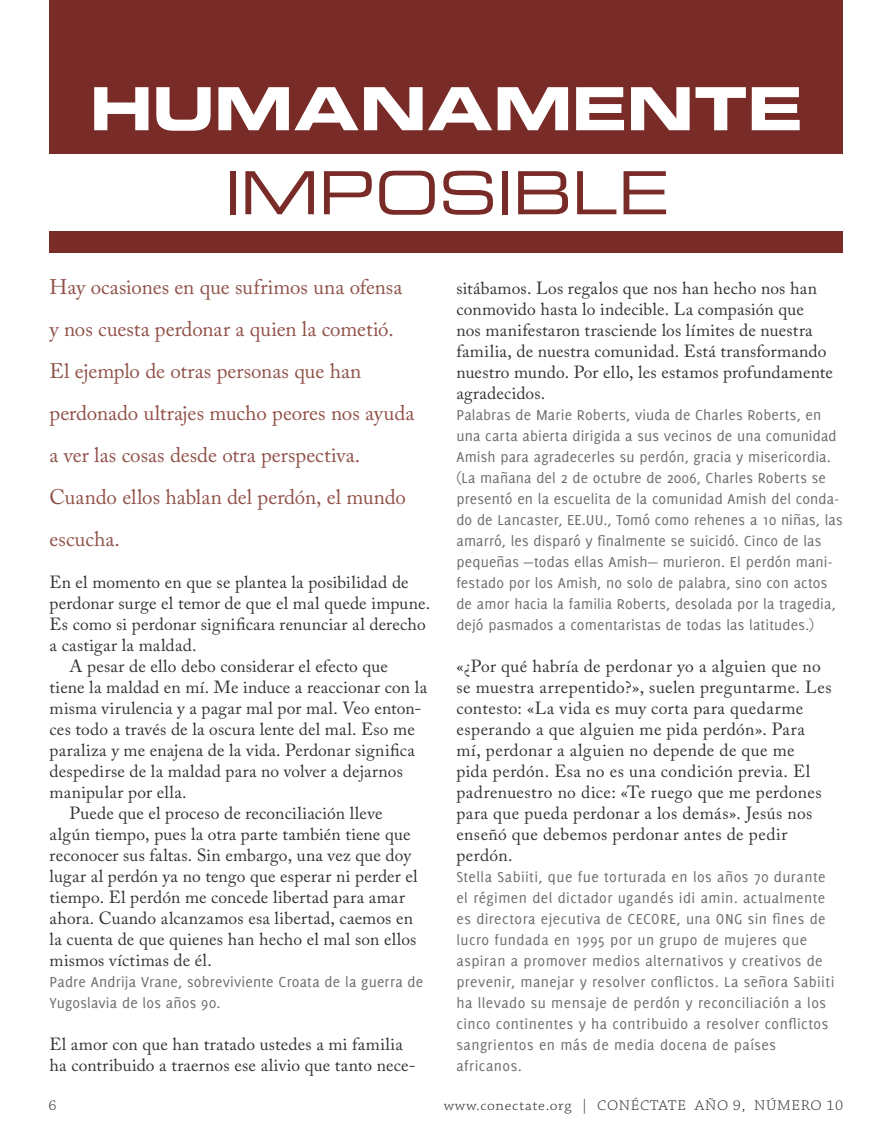
<style>
.page{position:relative;width:893px;height:1141px;background:#fff}
.page>*{position:absolute;margin:0;border:0;box-sizing:border-box;transform-origin:0 0}
.t1{font:59.5px "Eurostile Bold Extended Two";color:#fff}
.t2{font:59.5px "Eurostile Extended Two";letter-spacing:-.02em;color:#792c27}
.t3{font:21px/42px "Adobe Caslon Pro";letter-spacing:-.005em;color:#905148}
.t4{font:17.5px/21px "Adobe Caslon Pro";letter-spacing:.015em;color:#333}
.t5{font:15.75px/21px "Delicious";letter-spacing:.015em;color:#6c6c6c}
.t6{font:300 14.88px "Chaparral Pro";letter-spacing:.04em;color:#333;scale:1.06 1}
</style>
<div class="page">
<div style="left:50px;top:0;width:793px;height:153px;background:#792c27"></div>
<div style="left:50px;top:231px;width:793px;height:21px;background:#792c27"></div>
<h1 class="t1" style="left:90px;top:67px;width:715px">HUMANAMENTE</h1>
<h1 class="t2" style="left:224px;top:152px;width:447px">IMPOSIBLE</h1>
<p class="t3" style="left:50px;top:266px;width:366px">Hay ocasiones en que sufrimos una ofensa y nos cuesta perdonar a quien la cometió.<br>El ejemplo de otras personas que han perdonado ultrajes mucho peores nos ayuda a ver las cosas desde otra perspectiva.<br>Cuando ellos hablan del perdón, el mundo escucha.</p>
<p class="t4" style="left:50px;top:571px;width:361px">En el momento en que se plantea la posibilidad de</p>
<p class="t4" style="left:50px;top:592px;width:382px">perdonar surge el temor de que el mal quede impune.</p>
<p class="t4" style="left:50px;top:613px;width:378px">Es como si perdonar significara renunciar al derecho</p>
<p class="t4" style="left:50px;top:634px;width:148px">a castigar la maldad.</p>
<p class="t4" style="left:69px;top:655px;width:320px">A pesar de ello debo considerar el efecto que</p>
<p class="t4" style="left:50px;top:676px;width:379px">tiene la maldad en mí. Me induce a reaccionar con la</p>
<p class="t4" style="left:50px;top:697px;width:373px">misma virulencia y a pagar mal por mal. Veo enton-</p>
<p class="t4" style="left:50px;top:718px;width:367px">ces todo a través de la oscura lente del mal. Eso me</p>
<p class="t4" style="left:50px;top:739px;width:367px">paraliza y me enajena de la vida. Perdonar significa</p>
<p class="t4" style="left:50px;top:760px;width:355px">despedirse de la maldad para no volver a dejarnos</p>
<p class="t4" style="left:50px;top:781px;width:138px">manipular por ella.</p>
<p class="t4" style="left:69px;top:802px;width:315px">Puede que el proceso de reconciliación lleve</p>
<p class="t4" style="left:50px;top:823px;width:362px">algún tiempo, pues la otra parte también tiene que</p>
<p class="t4" style="left:50px;top:844px;width:363px">reconocer sus faltas. Sin embargo, una vez que doy</p>
<p class="t4" style="left:50px;top:865px;width:369px">lugar al perdón ya no tengo que esperar ni perder el</p>
<p class="t4" style="left:50px;top:886px;width:357px">tiempo. El perdón me concede libertad para amar</p>
<p class="t4" style="left:50px;top:907px;width:365px">ahora. Cuando alcanzamos esa libertad, caemos en</p>
<p class="t4" style="left:50px;top:928px;width:368px">la cuenta de que quienes han hecho el mal son ellos</p>
<p class="t4" style="left:50px;top:949px;width:164px">mismos víctimas de él.</p>
<p class="t5" style="left:50px;top:971px;width:375px">Padre Andrija Vrane, sobreviviente Croata de la guerra de<br>Yugoslavia de los años 90.</p>
<p class="t4" style="left:50px;top:1033px;width:368px">El amor con que han tratado ustedes a mi familia ha contribuido a traernos ese alivio que tanto nece-</p>
<p class="t4" style="left:456px;top:277px;width:378px">sitábamos. Los regalos que nos han hecho nos han conmovido hasta lo indecible. La compasión que<br>nos manifestaron trasciende los límites de nuestra familia, de nuestra comunidad. Está transformando nuestro mundo. Por ello, les estamos profundamente agradecidos.</p>
<p class="t5" style="left:456px;top:404px;width:388px">Palabras de Marie Roberts, viuda de Charles Roberts, en una carta abierta dirigida a sus vecinos de una comunidad Amish para agradecerles su perdón, gracia y misericordia. (La mañana del 2 de octubre de 2006, Charles Roberts se presentó en la escuelita de la comunidad Amish del conda&shy;do de Lancaster, EE.UU., Tomó como rehenes a 10 niñas, las amarró, les disparó y finalmente se suicidó. Cinco de las pequeñas —todas ellas Amish— murieron. El perdón mani&shy;festado por los Amish, no solo de palabra, sino con actos de amor hacia la familia Roberts, desolada por la tragedia, dejó pasmados a comentaristas de todas las latitudes.)</p>
<p class="t4" style="left:456px;top:655px;width:377px">«¿Por qué habría de perdonar yo a alguien que no se muestra arrepentido?», suelen preguntarme. Les contesto: «La vida es muy corta para quedarme esperando a que alguien me pida perdón». Para mí, perdonar a alguien no depende de que me<br>pida perdón. Esa no es una condición previa. El padrenuestro no dice: «Te ruego que me perdones para que pueda perdonar a los demás». Jesús nos enseñó que debemos perdonar antes de pedir perdón.</p>
<p class="t5" style="left:456px;top:866px;width:380px">Stella Sabiiti, que fue torturada en los años 70 durante el régimen del dictador ugandés idi amin. actualmente es directora ejecutiva de CECORE, una ONG sin fines de lucro fundada en 1995 por un grupo de mujeres que aspiran a promover medios alternativos y creativos de prevenir, manejar y resolver conflictos. La señora Sabiiti ha llevado su mensaje de perdón y reconciliación a los cinco continentes y ha contribuido a resolver conflictos sangrientos en más de media docena de países africanos.</p>
<p class="t6" style="left:49px;top:1098px;width:9px">6</p>
<p class="t6" style="left:444px;top:1098px;width:378px">www.conectate.org | CONÉCTATE AÑO 9, NÚMERO 10</p>
</div>
